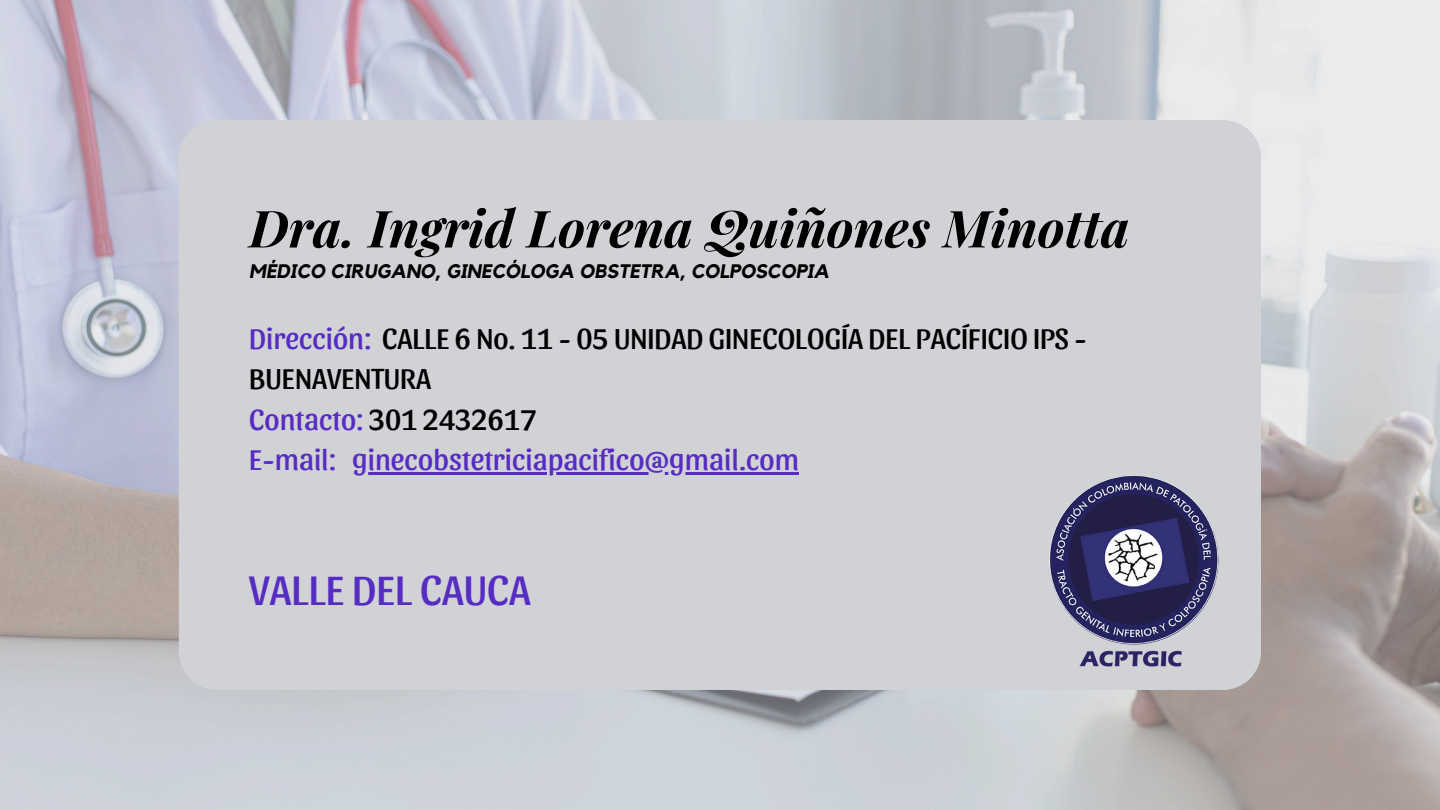
<style>
.page{position:relative;width:1440px;height:810px;background:#fff}
.page>*{position:absolute;margin:0;border:0;box-sizing:border-box;transform-origin:0 0}
.t1{font:italic 700 51.3px "Playfair Display";color:#000}
.t2{font:43px "Sansita";color:#572cc2}
.t3{font:30px/40.5px "Sansita";color:#000}
.t4{font:30px "Sansita";color:#572cc2}
.t5{font:italic 700 19.5px "Kollektif";color:#000}
.s1{color:#572cc2}
</style>
<div class="page">
<img style="left:0;top:0;width:1440px;height:810px">
<div style="left:179px;top:120px;width:1082px;height:570px;background:#d0d2d6"></div>
<img style="left:1039px;top:467px;width:192px;height:203px">
<hr style="left:352px;top:472px;width:447px;height:3px;background:#572cc2">
<h1 class="t1" style="left:249px;top:192px;width:882px">Dra. Ingrid Lorena Quiñones Minotta</h1>
<p class="t5" style="left:249px;top:262px;width:582px">MÉDICO CIRUGANO, GINECÓLOGA OBSTETRA, COLPOSCOPIA</p>
<h3 class="t3" style="left:249px;top:316px;width:839px"><span class="s1">Dirección:</span> CALLE 6 No. 11 - 05 UNIDAD GINECOLOGÍA DEL PACÍFICIO IPS -<br>BUENAVENTURA<br><span class="s1">Contacto:</span> 301 2432617<br><span class="s1">E-mail:</span></h3>
<h2 class="t4" style="left:352px;top:440px;width:448px">ginecobstetriciapacifico@gmail.com</h2>
<h2 class="t2" style="left:249px;top:561px;width:283px">VALLE DEL CAUCA</h2>
</div>
